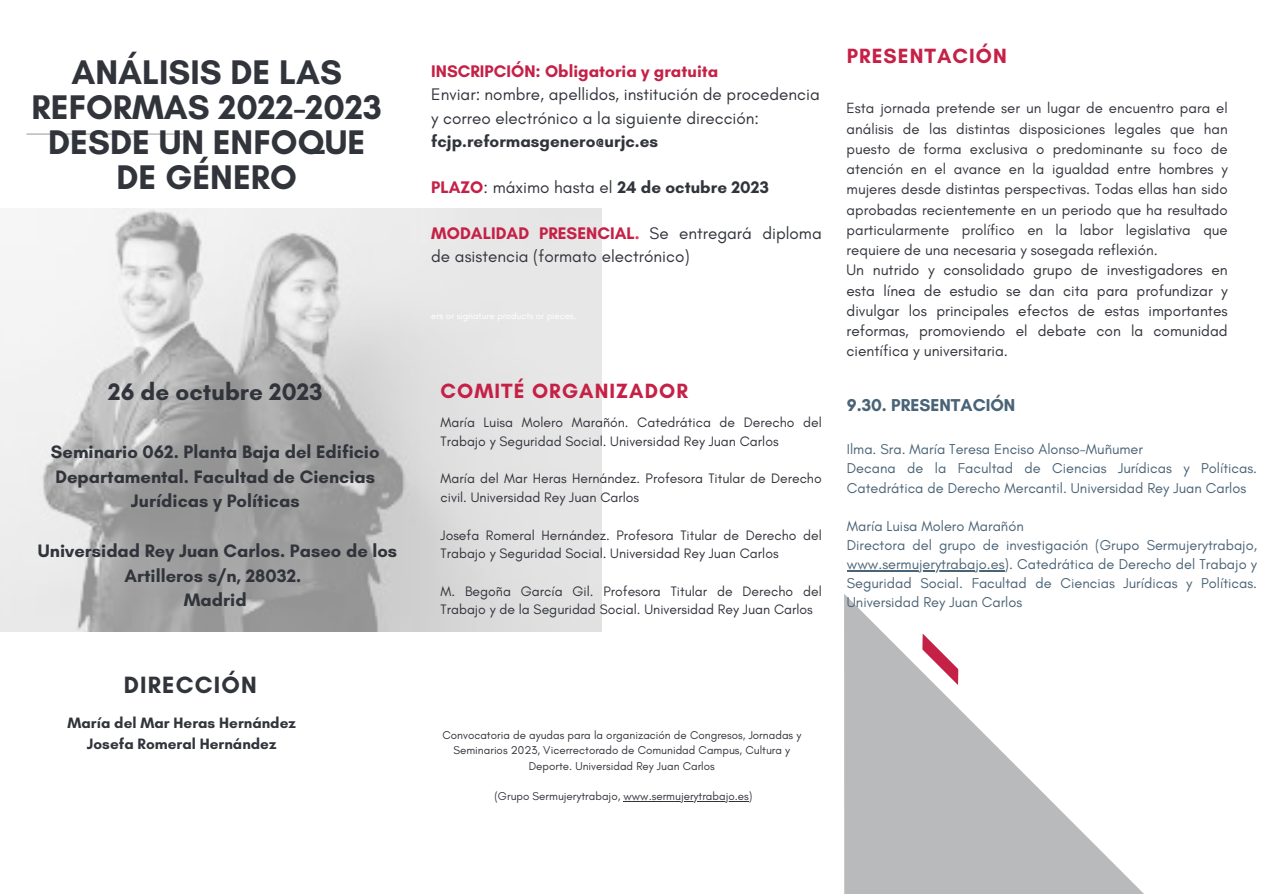
<style>
.page{position:relative;width:1263px;height:894px;background:#fff}
.page>*{position:absolute;margin:0;border:0;box-sizing:border-box;transform-origin:0 0}
.t1{font:700 34.8px/34.8px "Glacial Indifference";color:#31343b;text-align:center}
.t2{font:700 24.3px "Glacial Indifference";color:#31343b}
.t3{font:700 24px "Glacial Indifference";letter-spacing:.05em;color:#31343b}
.t4{font:700 21px "Glacial Indifference";letter-spacing:.05em;color:#c52147}
.t5{font:700 18.3px/24.8px "Glacial Indifference";color:#31343b;text-align:center}
.t6{font:700 17.55px "Glacial Indifference";color:#4a6376}
.t7{font:17.1px/23.1px "Glacial Indifference";color:#31343b}
.t8{font:700 17.1px "Glacial Indifference";color:#31343b}
.t9{font:700 17.1px "Glacial Indifference";color:#c52147}
.t10{font:15.45px/20.2px "Glacial Indifference";color:#31343b;text-align:justify}
.t11{font:700 15.3px "Glacial Indifference";color:#31343b}
.t12{font:15px/20.2px "Glacial Indifference";color:#31343b;text-align:justify}
.t13{font:14.55px/19px "Glacial Indifference";color:#4a6376}
.t14{font:13.95px/18.8px "Glacial Indifference";color:#31343b}
.t15{font:11.55px/15.5px "Glacial Indifference";color:#31343b;text-align:center}
.s1{font-weight:700}
.s2{color:#c52147}
.s3{font-weight:400}
.s4{font-weight:700;color:#c52147}
.s5{font-weight:700;color:#ef2e5b}
</style>
<div class="page">
<svg style="left:844px;top:594px;width:299px;height:299px;fill:#b9babc"></svg>
<svg style="left:922px;top:633px;width:36px;height:52px"></svg>
<img style="left:0;top:208px;width:601px;height:423px">
<hr style="left:26px;top:133px;width:162px;height:2px;background:#31343b">
<hr style="left:624px;top:801px;width:125px;height:1px;background:#31343b">
<hr style="left:847px;top:570px;width:158px;height:1px;background:#4a6376">
<p class="t1" style="left:32px;top:55px;width:352px">ANÁLISIS DE LAS<br>REFORMAS 2022-2023<br>DESDE UN ENFOQUE<br>DE GÉNERO</p>
<p class="t2" style="left:108px;top:377px;width:216px">26 de octubre 2023</p>
<p class="t5" style="left:51px;top:439px;width:330px">Seminario 062. Planta Baja del Edificio<br>Departamental. Facultad de Ciencias<br>Jurídicas y Políticas</p>
<p class="t5" style="left:38px;top:538px;width:361px">Universidad Rey Juan Carlos. Paseo de los<br>Artilleros s/n, 28032.</p>
<p class="t5" style="left:184px;top:587px;width:64px">Madrid</p>
<p class="t3" style="left:124px;top:669px;width:135px">DIRECCIÓN</p>
<p class="t11" style="left:68px;top:713px;width:230px">María del Mar Heras Hernández</p>
<p class="t11" style="left:87px;top:734px;width:191px">Josefa Romeral Hernández</p>
<p class="t9" style="left:431px;top:61px;width:289px">INSCRIPCIÓN: Obligatoria y gratuita</p>
<p class="t7" style="left:431px;top:83px;width:390px">Enviar: nombre, apellidos, institución de procedencia y correo electrónico a la siguiente dirección: <span class="s1">fcjp.reformasgenero@urjc.es</span></p>
<p class="t8" style="left:431px;top:176px;width:339px"><span class="s2">PLAZO</span><span class="s3">: máximo hasta el</span> 24 de octubre 2023</p>
<p class="t7" style="left:431px;top:221px;width:392px"><span class="s4">MODALIDAD PRESENCIAL</span><span class="s5">.</span> Se entregará diploma de asistencia (formato electrónico)</p>
<p class="t4" style="left:441px;top:378px;width:249px">COMITÉ ORGANIZADOR</p>
<p class="t14" style="left:441px;top:413px;width:383px">María Luisa Molero Marañón. Catedrática de Derecho del<br>Trabajo y Seguridad Social. Universidad Rey Juan Carlos</p>
<p class="t14" style="left:441px;top:469px;width:383px">María del Mar Heras Hernández. Profesora Titular de Derecho civil. Universidad Rey Juan Carlos</p>
<p class="t14" style="left:441px;top:525px;width:383px">Josefa Romeral Hernández. Profesora Titular de Derecho del<br>Trabajo y Seguridad Social. Universidad Rey Juan Carlos</p>
<p class="t14" style="left:441px;top:581px;width:383px">M. Begoña García Gil. Profesora Titular de Derecho del<br>Trabajo y de la Seguridad Social. Universidad Rey Juan Carlos</p>
<p class="t4" style="left:847px;top:43px;width:161px">PRESENTACIÓN</p>
<p class="t12" style="left:846px;top:98px;width:383px">Esta jornada pretende ser un lugar de encuentro para el análisis de las distintas disposiciones legales que han puesto de forma exclusiva o predominante su foco de atención en el avance en la igualdad entre hombres y mujeres desde distintas perspectivas. Todas ellas han sido aprobadas recientemente en un periodo que ha resultado particularmente prolífico en la labor legislativa que requiere de una necesaria y sosegada reflexión.</p>
<p class="t10" style="left:846px;top:260px;width:383px">Un nutrido y consolidado grupo de investigadores en esta línea de estudio se dan cita para profundizar y divulgar los principales efectos de estas importantes reformas, promoviendo el debate con la comunidad científica y universitaria.</p>
<p class="t6" style="left:847px;top:394px;width:170px">9.30. PRESENTACIÓN</p>
<p class="t13" style="left:847px;top:439px;width:298px">Ilma. Sra. María Teresa Enciso Alonso-Muñumer</p>
<p class="t13" style="left:847px;top:458px;width:412px">Decana de la Facultad de Ciencias Jurídicas y Políticas.<br>Catedrática de Derecho Mercantil. Universidad Rey Juan Carlos</p>
<p class="t13" style="left:847px;top:516px;width:178px">María Luisa Molero Marañón</p>
<p class="t13" style="left:847px;top:535px;width:412px;text-align:justify">Directora del grupo de investigación (Grupo Sermujerytrabajo, www.sermujerytrabajo.es). Catedrática de Derecho del Trabajo y Seguridad Social. Facultad de Ciencias Jurídicas y Políticas.<br>Universidad Rey Juan Carlos</p>
<p class="t15" style="left:442px;top:726px;width:360px">Convocatoria de ayudas para la organización de Congresos, Jornadas y<br>Seminarios 2023, Vicerrectorado de Comunidad Campus, Cultura y<br>Deporte. Universidad Rey Juan Carlos</p>
<p class="t15" style="left:494px;top:788px;width:260px">(Grupo Sermujerytrabajo, www.sermujerytrabajo.es)</p>
</div>
